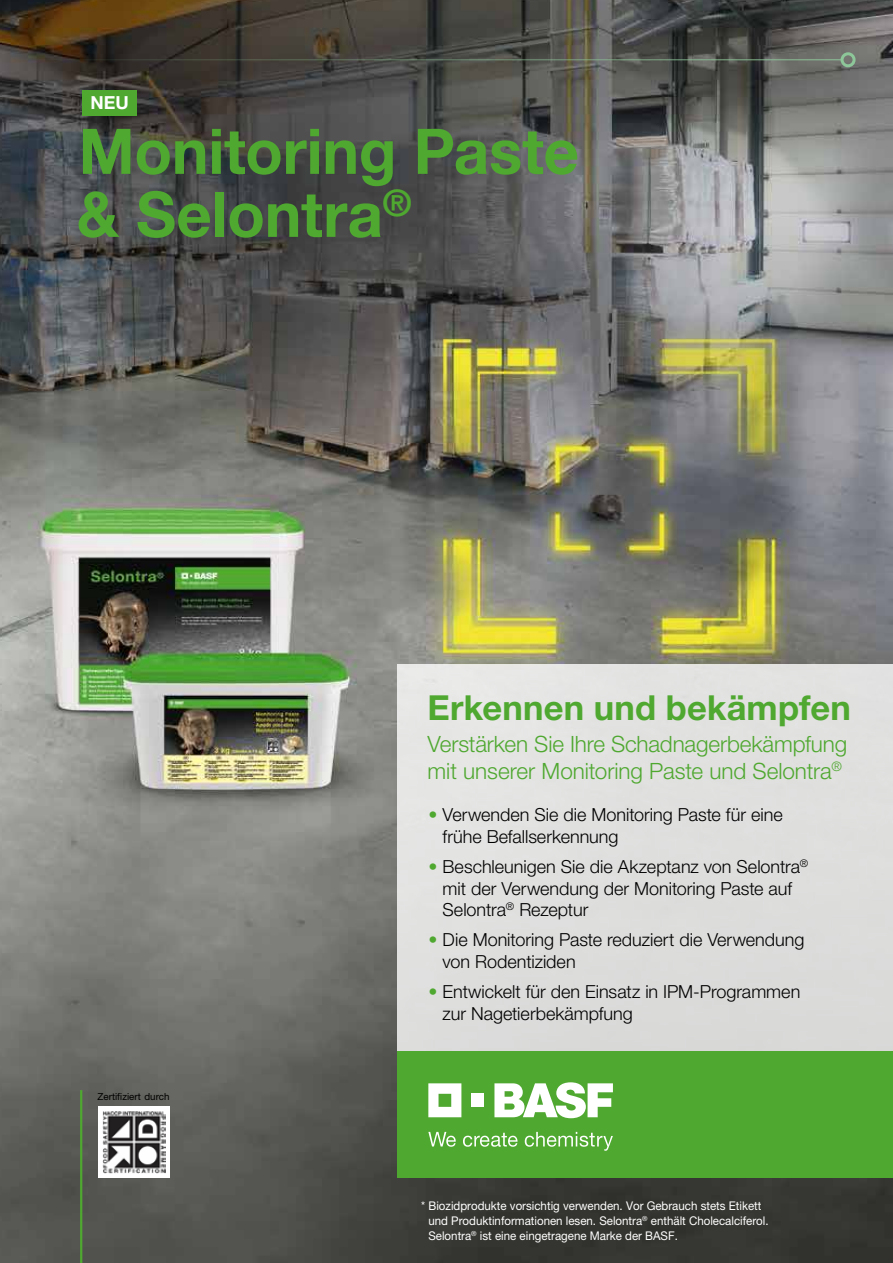
<style>
.page{position:relative;width:893px;height:1263px;background:#fff}
.page>*{position:absolute;margin:0;border:0;box-sizing:border-box;transform-origin:0 0}
.t1{font:700 63px/63px "Helvetica Neue LT Pro";letter-spacing:-.005em;color:#4fa830}
.t2{font:700 34.5px "Helvetica Neue LT Pro";letter-spacing:.005em;color:#4fa830}
.t3{font:300 22.5px/27px "Helvetica Neue LT Pro";letter-spacing:-.005em;color:#4fa830}
.t4{font:300 18px/21.6px "Helvetica Neue LT Pro";color:#000}
.t5{font:700 18px "Helvetica Neue LT Pro";color:#fff}
.t6{font:12px/15px "Helvetica Neue LT Pro";color:#fff;scale:.96 1}
.t7{font:9.75px "Helvetica Neue LT Pro";color:#000}
.s1{color:#4fa830}
</style>
<div class="page">
<img style="left:0;top:0;width:893px;height:1263px">
<div style="left:82px;top:90px;width:55px;height:26px;background:#4fa830"></div>
<div style="left:98px;top:1106px;width:72px;height:72px;background:#fff"></div>
<img style="left:102px;top:1111px;width:63px;height:62px">
<hr style="left:80px;top:1090px;width:2px;height:173px;background:#4fa830">
<div style="left:398px;top:664px;width:495px;height:388px;background:#dfdfde"></div>
<div style="left:398px;top:1052px;width:495px;height:126px;background:#4fa830"></div>
<svg style="left:428px;top:1083px;width:33px;height:34px"></svg>
<div style="left:472px;top:1094px;width:12px;height:13px;background:#fff"></div>
<svg style="left:494px;top:1082px;width:119px;height:36px"></svg>
<svg style="left:428px;top:1132px;width:28px;height:15px"></svg>
<svg style="left:463px;top:1133px;width:54px;height:14px"></svg>
<svg style="left:525px;top:1132px;width:88px;height:19px"></svg>
<hr style="left:0;top:60px;width:842px;height:1px;background:#8ec89a">
<div style="left:840px;top:52px;width:15px;height:15px;border:3px solid #8ec89a;border-radius:50%"></div>
<p class="t5" style="left:90px;top:92px;width:40px">NEU</p>
<h1 class="t1" style="left:77px;top:119px;width:504px">Monitoring Paste &amp; Selontra<sup>®</sup></h1>
<h2 class="t2" style="left:428px;top:687px;width:425px">Erkennen und bekämpfen</h2>
<p class="t3" style="left:428px;top:730px;width:421px">Verstärken Sie Ihre Schadnagerbekämpfung mit unserer Monitoring Paste und Selontra<sup>®</sup></p>
<p class="t7" style="left:98px;top:1091px;width:73px">Zertifiziert durch</p>
<p class="t4" style="left:443px;top:804px;width:342px;text-indent:-14px"><span class="s1">•</span> Verwenden Sie die Monitoring Paste für eine frühe Befallserkennung</p>
<p class="t4" style="left:443px;top:855px;width:367px;text-indent:-14px"><span class="s1">•</span> Beschleunigen Sie die Akzeptanz von Selontra<sup>® </sup>mit der Verwendung der Monitoring Paste auf<br>Selontra<sup>®</sup> Rezeptur</p>
<p class="t4" style="left:443px;top:929px;width:363px;text-indent:-14px"><span class="s1">•</span> Die Monitoring Paste reduziert die Verwendung von Rodentiziden</p>
<p class="t4" style="left:443px;top:980px;width:359px;text-indent:-14px"><span class="s1">•</span> Entwickelt für den Einsatz in IPM-Programmen zur Nagetierbekämpfung</p>
<p class="t6" style="left:428px;top:1198px;width:356px;text-indent:-7px">* Biozidprodukte vorsichtig verwenden. Vor Gebrauch stets Etikett und Produktinformationen lesen. Selontra<sup>®</sup> enthält Cholecalciferol.<br>Selontra<sup>®</sup> ist eine eingetragene Marke der BASF.</p>
</div>
